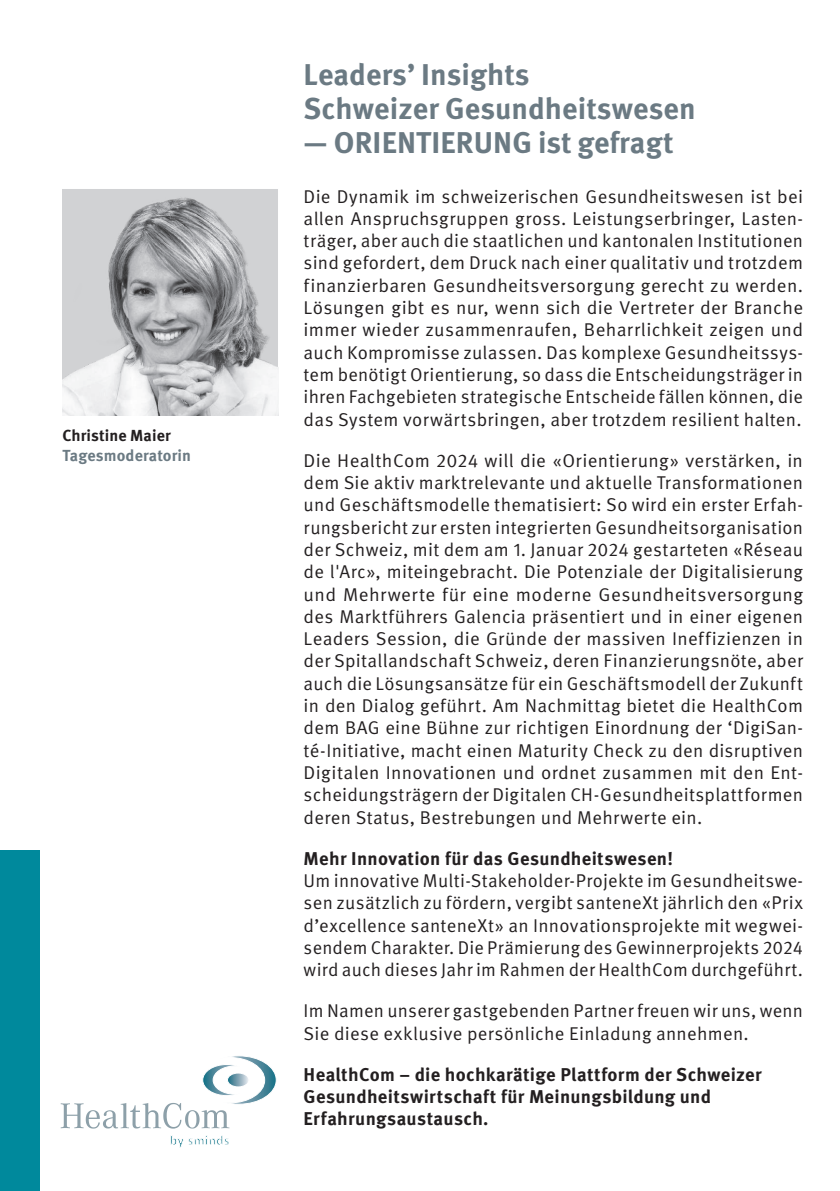
<style>
.page{position:relative;width:840px;height:1191px;background:#fff}
.page>*{position:absolute;margin:0;border:0;box-sizing:border-box;transform-origin:0 0}
.t1{font:700 30px/34px "Meta Pro";letter-spacing:.005em;color:#6b7a83}
.t2{font:18.6px/22.2px "Meta Pro Norm";letter-spacing:.015em;color:#231f20;text-align:justify}
.t3{font:700 18.6px/22.2px "Meta Pro";letter-spacing:.015em;color:#231f20}
.t4{font:700 16px "Meta Pro";letter-spacing:.01em;color:#6b7a83}
.t5{font:700 16px "Meta Pro";letter-spacing:.01em;color:#231f20}
</style>
<div class="page">
<div style="left:0;top:850px;width:40px;height:341px;background:#00899c"></div>
<svg style="left:61px;top:1056px;width:215px;height:72px"></svg>
<div style="left:227px;top:1072px;width:22px;height:15px;border:1px solid #fff;border-radius:50%"></div>
<svg style="left:170px;top:1135px;width:59px;height:12px"></svg>
<img style="left:62px;top:189px;width:216px;height:226px">
<p class="t5" style="left:62px;top:422px;width:110px">Christine Maier</p>
<p class="t4" style="left:62px;top:442px;width:130px">Tagesmoderatorin</p>
<h1 class="t1" style="left:303px;top:56px;width:393px">Leaders’ Insights<br>Schweizer Gesundheitswesen ― ORIENTIERUNG ist gefragt</h1>
<p class="t2" style="left:303px;top:184px;width:500px">Die Dynamik im schweizerischen Gesundheitswesen ist bei allen Anspruchsgruppen gross. Leistungserbringer, Lasten&shy;träger, aber auch die staatlichen und kantonalen Institutionen sind gefordert, dem Druck nach einer qualitativ und trotzdem finanzierbaren Gesundheitsversorgung gerecht zu werden.<br>Lösungen gibt es nur, wenn sich die Vertreter der Branche immer wieder zusammenraufen, Beharrlichkeit zeigen und auch Kompromisse zulassen. Das komplexe Gesundheitssys&shy;tem benötigt Orientierung, so dass die Entscheidungsträger in ihren Fachgebieten strategische Entscheide fällen können, die das System vorwärtsbringen, aber trotzdem resilient halten.</p>
<p class="t2" style="left:303px;top:448px;width:500px">Die HealthCom 2024 will die «Orientierung» verstärken, in dem Sie aktiv marktrelevante und aktuelle Transformationen und Geschäftsmodelle thematisiert: So wird ein erster Erfah&shy;rungsbericht zur ersten integrierten Gesundheitsorganisation der Schweiz, mit dem am 1. Januar 2024 gestarteten «Réseau de l'Arc», miteingebracht. Die Potenziale der Digitalisierung und Mehrwerte für eine moderne Gesundheitsversorgung des Marktführers Galencia präsentiert und in einer eigenen Leaders Session, die Gründe der massiven Ineffizienzen in der Spitallandschaft Schweiz, deren Finanzierungsnöte, aber auch die Lösungsansätze für ein Geschäftsmodell der Zukunft in den Dialog geführt. Am Nachmittag bietet die HealthCom dem BAG eine Bühne zur richtigen Einordnung der ‘DigiSan&shy;té-Initiative, macht einen Maturity Check zu den disruptiven Digitalen Innovationen und ordnet zusammen mit den Ent&shy;scheidungsträgern der Digitalen CH-Gesundheitsplattformen deren Status, Bestrebungen und Mehrwerte ein.</p>
<p class="t3" style="left:303px;top:846px;width:370px">Mehr Innovation für das Gesundheitswesen!</p>
<p class="t2" style="left:303px;top:868px;width:500px">Um innovative Multi-Stakeholder-Projekte im Gesundheitswe&shy;sen zusätzlich zu fördern, vergibt santeneXt jährlich den «Prix d’excellence santeneXt» an Innovationsprojekte mit wegwei&shy;sendem Charakter. Die Prämierung des Gewinnerprojekts 2024 wird auch dieses Jahr im Rahmen der HealthCom durchgeführt.</p>
<p class="t2" style="left:303px;top:998px;width:500px">Im Namen unserer gastgebenden Partner freuen wir uns, wenn<br>Sie diese exklusive persönliche Einladung annehmen.</p>
<p class="t3" style="left:303px;top:1061px;width:459px">HealthCom – die hochkarätige Plattform der Schweizer<br>Gesundheitswirtschaft für Meinungsbildung und<br>Erfahrungsaustausch.</p>
</div>
